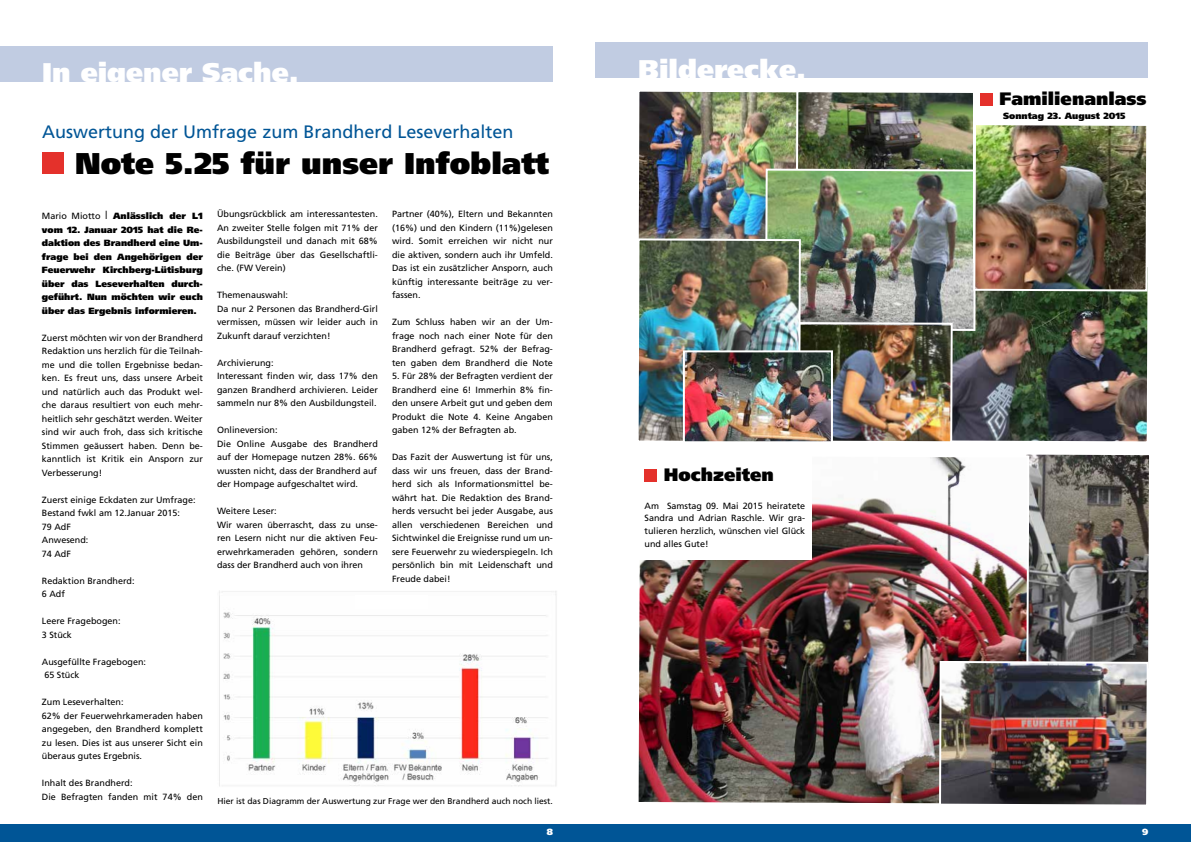
<style>
.page{position:relative;width:1191px;height:842px;background:#fff}
.page>*{position:absolute;margin:0;border:0;box-sizing:border-box;transform-origin:0 0}
.t1{font:900 30px "Frutiger";color:#000}
.t2{font:900 27px "Frutiger";color:#fff}
.t3{font:18px "Frutiger";color:#005596}
.t4{font:900 18px "Frutiger";color:#000}
.t5{font:9px/13.5px "Frutiger";color:#000}
.t6{font:900 9px/13.5px "Frutiger";color:#000;text-align:justify}
.t7{font:900 9px "Frutiger";color:#fff}
.t8{font:8.5px "Frutiger";color:#000}
.s1{font-weight:400}
.s2{font-family:"Times";font-weight:400;font-size:12px}
</style>
<div class="page">
<div style="left:0;top:824px;width:1191px;height:18px;background:#005596"></div>
<div style="left:595px;top:43px;width:553px;height:35px;background:#c1cce2"></div>
<img style="left:638px;top:457px;width:300px;height:347px">
<div style="left:638px;top:451px;width:174px;height:109px;background:#fff"></div>
<img style="left:938px;top:454px;width:211px;height:351px">
<div style="left:644px;top:469px;width:13px;height:12px;background:#e4312b"></div>
<div style="left:0;top:46px;width:553px;height:36px;background:#c1cce2"></div>
<div style="left:42px;top:152px;width:22px;height:22px;background:#e4312b"></div>
<img style="left:219px;top:591px;width:338px;height:195px">
<div style="left:355px;top:596px;width:72px;height:13px;background:#fff"></div>
<img style="left:638px;top:91px;width:510px;height:351px">
<img style="left:686px;top:353px;width:144px;height:87px">
<div style="left:683px;top:350px;width:150px;height:93px;border:2px solid #fff"></div>
<h2 class="t2" style="left:42px;top:56px;width:258px">In eigener Sache.</h2>
<h3 class="t3" style="left:42px;top:121px;width:473px">Auswertung der Umfrage zum Brandherd Leseverhalten</h3>
<h1 class="t1" style="left:75px;top:145px;width:475px">Note 5.25 für unser Infoblatt</h1>
<p class="t6" style="left:42px;top:209px;width:162px"><span class="s1">Mario Miotto</span> <span class="s2">|</span> Anlässlich der L1 vom 12. Januar 2015 hat die Re&shy;daktion des Brandherd eine Um&shy;frage bei den Angehörigen der Feuerwehr Kirchberg-Lütisburg über das Leseverhalten durch&shy;geführt. Nun möchten wir euch über das Ergebnis informieren.</p>
<p class="t5" style="left:42px;top:331px;width:162px;text-align:justify">Zuerst möchten wir von der Brandherd Redaktion uns herzlich für die Teilnah&shy;me und die tollen Ergebnisse bedan&shy;ken. Es freut uns, dass unsere Arbeit und natürlich auch das Produkt wel&shy;che daraus resultiert von euch mehr&shy;heitlich sehr geschätzt werden. Weiter sind wir auch froh, dass sich kritische Stimmen geäussert haben. Denn be&shy;kanntlich ist Kritik ein Ansporn zur Verbesserung!</p>
<p class="t5" style="left:42px;top:493px;width:155px">Zuerst einige Eckdaten zur Umfrage:<br>Bestand fwkl am 12.Januar 2015:<br>79 AdF<br>Anwesend:<br>74 AdF</p>
<p class="t5" style="left:42px;top:574px;width:94px">Redaktion Brandherd:<br>6 Adf</p>
<p class="t5" style="left:42px;top:614px;width:80px">Leere Fragebogen:<br>3 Stück</p>
<p class="t5" style="left:42px;top:655px;width:106px">Ausgefüllte Fragebogen:<br>65 Stück</p>
<p class="t5" style="left:42px;top:695px;width:162px">Zum Leseverhalten:<br>62% der Feuerwehrkameraden haben angegeben, den Brandherd komplett zu lesen. Dies ist aus unserer Sicht ein überaus gutes Ergebnis.</p>
<p class="t5" style="left:42px;top:776px;width:162px">Inhalt des Brandherd:<br>Die Befragten fanden mit 74% den</p>
<p class="t5" style="left:217px;top:207px;width:162px;text-align:justify">Übungsrückblick am interessantesten.<br>An zweiter Stelle folgen mit 71% der Ausbildungsteil und danach mit 68% die Beiträge über das Gesellschaftli&shy;che. (FW Verein)</p>
<p class="t5" style="left:217px;top:288px;width:162px">Themenauswahl:<br>Da nur 2 Personen das Brandherd-Girl vermissen, müssen wir leider auch in<br>Zukunft darauf verzichten!</p>
<p class="t5" style="left:217px;top:356px;width:162px">Archivierung:<br>Interessant finden wir, dass 17% den ganzen Brandherd archivieren. Leider sammeln nur 8% den Ausbildungsteil.</p>
<p class="t5" style="left:217px;top:423px;width:162px">Onlineversion:<br>Die Online Ausgabe des Brandherd auf der Homepage nutzen 28%. 66% wussten nicht, dass der Brandherd auf der Hompage aufgeschaltet wird.</p>
<p class="t5" style="left:217px;top:504px;width:162px">Weitere Leser:<br>Wir waren überrascht, dass zu unse&shy;ren Lesern nicht nur die aktiven Feu&shy;erwehrkameraden gehören, sondern dass der Brandherd auch von ihren</p>
<p class="t5" style="left:392px;top:207px;width:162px;text-align:justify">Partner (40%), Eltern und Bekannten (16%) und den Kindern (11%)gelesen wird. Somit erreichen wir nicht nur die aktiven, sondern auch ihr Umfeld.<br>Das ist ein zusätzlicher Ansporn, auch künftig interessante beiträge zu ver&shy;fassen.</p>
<p class="t5" style="left:392px;top:315px;width:162px;text-align:justify">Zum Schluss haben wir an der Um&shy;frage noch nach einer Note für den Brandherd gefragt. 52% der Befrag&shy;ten gaben dem Brandherd die Note</p>
<p class="t5" style="left:392px;top:369px;width:162px;text-align:justify">5. Für 28% der Befragten verdient der Brandherd eine 6! Immerhin 8% fin&shy;den unsere Arbeit gut und geben dem Produkt die Note 4. Keine Angaben gaben 12% der Befragten ab.</p>
<p class="t5" style="left:392px;top:450px;width:162px;text-align:justify">Das Fazit der Auswertung ist für uns, dass wir uns freuen, dass der Brand&shy;herd sich als Informationsmittel be&shy;währt hat. Die Redaktion des Brand&shy;herds versucht bei jeder Ausgabe, aus allen verschiedenen Bereichen und Sichtwinkel die Ereignisse rund um un&shy;sere Feuerwehr zu wiederspiegeln. Ich persönlich bin mit Leidenschaft und Freude dabei!</p>
<p class="t8" style="left:217px;top:796px;width:337px">Hier ist das Diagramm der Auswertung zur Frage wer den Brandherd auch noch liest.</p>
<h2 class="t2" style="left:638px;top:53px;width:170px">Bilderecke.</h2>
<h3 class="t4" style="left:664px;top:464px;width:112px">Hochzeiten</h3>
<p class="t5" style="left:644px;top:499px;width:162px;line-height:12.7px;text-align:justify">Am Samstag 09. Mai 2015 heiratete Sandra und Adrian Raschle. Wir gra&shy;tulieren herzlich, wünschen viel Glück und alles Gute!</p>
<h3 class="t4" style="left:999px;top:88px;width:148px">Familienanlass</h3>
<p class="t6" style="left:1003px;top:109px;width:124px">Sonntag 23. August 2015</p>
<p class="t7" style="left:547px;top:827px;width:8px">8</p>
<p class="t7" style="left:1142px;top:827px;width:8px">9</p>
</div>
